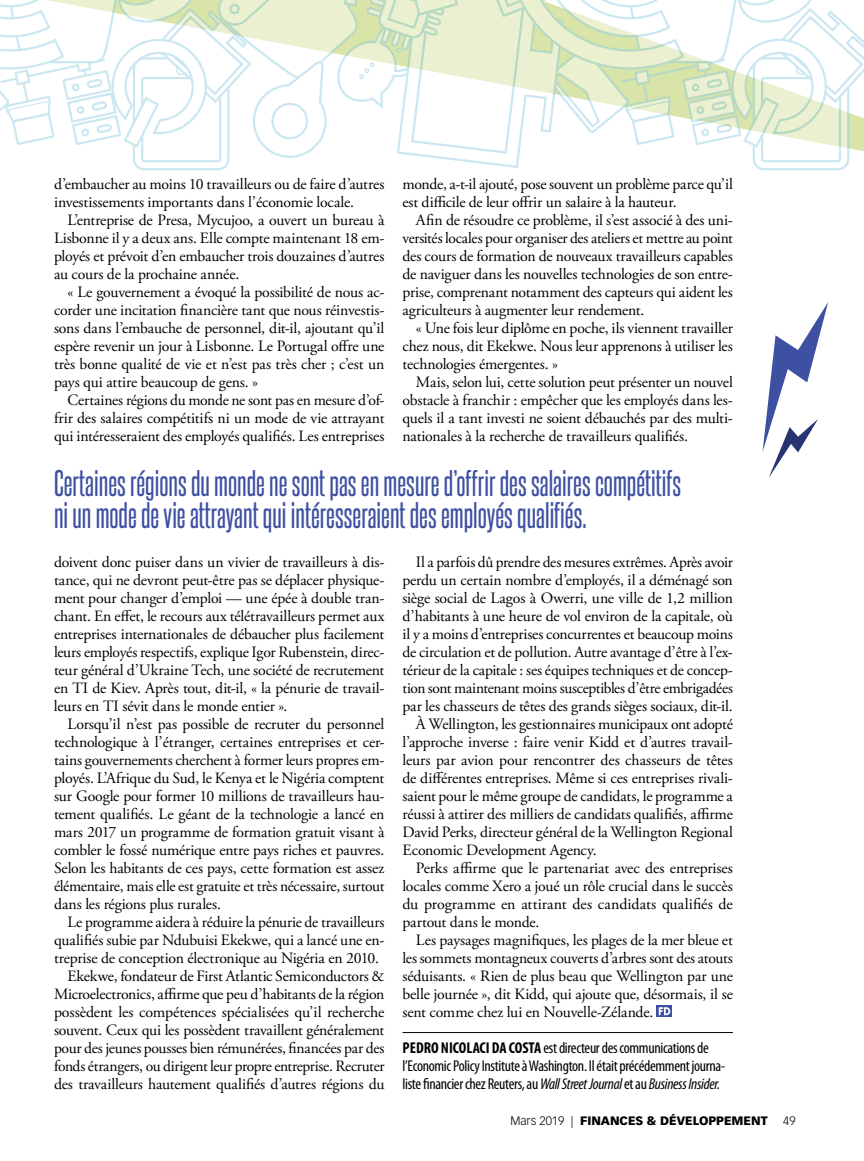
<style>
.page{position:relative;width:864px;height:1161px;background:#fff}
.page>*{position:absolute;margin:0;border:0;box-sizing:border-box;transform-origin:0 0}
.t1{font:31.5px/31.5px "Steelfish Rg";color:#3e50a2}
.t2{font:15.75px/18px "Adobe Garamond Pro";letter-spacing:-.015em;color:#000;text-align:justify}
.t3{font:condensed 15.75px/18px "Myriad Pro";letter-spacing:-.02em;color:#000}
.t4{font:15.75px "Adobe Garamond Pro";letter-spacing:.005em;color:#000}
.t5{font:900 12px "Vectora LT Std";color:#000}
.t6{font:300 12px "Vectora LT Std";color:#000}
.s1{font-weight:700}
.s2{font-style:italic}
.s3{font-weight:300}
</style>
<div class="page">
<hr style="left:402px;top:1032px;width:331px;height:1px;background:#000">
<svg style="left:657px;top:1006px;width:15px;height:11px"></svg>
<svg style="left:659px;top:1007px;width:11px;height:8px"></svg>
<svg style="left:0;top:0;width:864px;height:169px"></svg>
<svg style="left:763px;top:302px;width:65px;height:176px"></svg>
<p class="t2" style="left:54px;top:176px;width:332px">d’embaucher au moins 10 travailleurs ou de faire d’autres investissements importants dans l’économie locale.</p>
<p class="t2" style="left:54px;top:212px;width:332px;text-indent:13px">L’entreprise de Presa, Mycujoo, a ouvert un bureau à Lisbonne il y a deux ans. Elle compte maintenant 18 em&shy;ployés et prévoit d’en embaucher trois douzaines d’autres au cours de la prochaine année.</p>
<p class="t2" style="left:54px;top:284px;width:332px;text-indent:13px">« Le gouvernement a évoqué la possibilité de nous ac&shy;corder une incitation financière tant que nous réinvestis&shy;sons dans l’embauche de personnel, dit-il, ajoutant qu’il espère revenir un jour à Lisbonne. Le Portugal offre une très bonne qualité de vie et n’est pas très cher ; c’est un pays qui attire beaucoup de gens. »</p>
<p class="t2" style="left:54px;top:392px;width:332px;text-indent:14px">Certaines régions du monde ne sont pas en mesure d’of&shy;frir des salaires compétitifs ni un mode de vie attrayant qui intéresseraient des employés qualifiés. Les entreprises</p>
<p class="t2" style="left:402px;top:176px;width:332px">monde, a-t-il ajouté, pose souvent un problème parce qu’il est difficile de leur offrir un salaire à la hauteur.</p>
<p class="t2" style="left:402px;top:212px;width:332px;text-indent:13px">Afin de résoudre ce problème, il s’est associé à des uni&shy;versités locales pour organiser des ateliers et mettre au point des cours de formation de nouveaux travailleurs capables de naviguer dans les nouvelles technologies de son entre&shy;prise, comprenant notamment des capteurs qui aident les agriculteurs à augmenter leur rendement.</p>
<p class="t2" style="left:402px;top:320px;width:332px;text-indent:14px">« Une fois leur diplôme en poche, ils viennent travailler chez nous, dit Ekekwe. Nous leur apprenons à utiliser les technologies émergentes. »</p>
<p class="t2" style="left:402px;top:374px;width:332px;text-indent:13px">Mais, selon lui, cette solution peut présenter un nouvel obstacle à franchir : empêcher que les employés dans les&shy;quels il a tant investi ne soient débauchés par des multi&shy;nationales à la recherche de travailleurs qualifiés.</p>
<h1 class="t1" style="left:54px;top:467px;width:629px">Certaines régions du monde ne sont pas en mesure d’offrir des salaires compétitifs ni un mode de vie attrayant qui intéresseraient des employés qualifiés.</h1>
<p class="t2" style="left:54px;top:554px;width:332px">doivent donc puiser dans un vivier de travailleurs à dis&shy;tance, qui ne devront peut-être pas se déplacer physique&shy;ment pour changer d’emploi — une épée à double tran&shy;chant. En effet, le recours aux télétravailleurs permet aux entreprises internationales de débaucher plus facilement leurs employés respectifs, explique Igor Rubenstein, direc&shy;teur général d’Ukraine Tech, une société de recrutement en TI de Kiev. Après tout, dit-il, « la pénurie de travail&shy;leurs en TI sévit dans le monde entier ».</p>
<p class="t2" style="left:54px;top:716px;width:332px;text-indent:14px">Lorsqu’il n’est pas possible de recruter du personnel technologique à l’étranger, certaines entreprises et cer&shy;tains gouvernements cherchent à former leurs propres em&shy;ployés. L’Afrique du Sud, le Kenya et le Nigéria comptent sur Google pour former 10 millions de travailleurs hau&shy;tement qualifiés. Le géant de la technologie a lancé en mars 2017 un programme de formation gratuit visant à combler le fossé numérique entre pays riches et pauvres.<br>Selon les habitants de ces pays, cette formation est assez élémentaire, mais elle est gratuite et très nécessaire, surtout dans les régions plus rurales.</p>
<p class="t2" style="left:68px;top:914px;width:319px">Le programme aidera à réduire la pénurie de travailleurs</p>
<p class="t2" style="left:54px;top:932px;width:332px">qualifiés subie par Ndubuisi Ekekwe, qui a lancé une en-</p>
<p class="t2" style="left:54px;top:950px;width:327px">treprise de conception électronique au Nigéria en 2010.</p>
<p class="t2" style="left:68px;top:968px;width:318px">Ekekwe, fondateur de First Atlantic Semiconductors &amp;</p>
<p class="t2" style="left:54px;top:986px;width:332px">Microelectronics, affirme que peu d’habitants de la région</p>
<p class="t2" style="left:54px;top:1004px;width:332px">possèdent les compétences spécialisées qu’il recherche</p>
<p class="t2" style="left:54px;top:1022px;width:332px">souvent. Ceux qui les possèdent travaillent généralement</p>
<p class="t2" style="left:54px;top:1040px;width:332px">pour des jeunes pousses bien rémunérées, financées par des</p>
<p class="t2" style="left:54px;top:1058px;width:332px">fonds étrangers, ou dirigent leur propre entreprise. Recruter</p>
<p class="t2" style="left:54px;top:1076px;width:332px">des travailleurs hautement qualifiés d’autres régions du</p>
<p class="t2" style="left:416px;top:554px;width:318px">Il a parfois dû prendre des mesures extrêmes. Après avoir</p>
<p class="t2" style="left:402px;top:572px;width:332px">perdu un certain nombre d’employés, il a déménagé son</p>
<p class="t2" style="left:402px;top:590px;width:332px">siège social de Lagos à Owerri, une ville de 1,2 million</p>
<p class="t2" style="left:402px;top:608px;width:332px">d’habitants à une heure de vol environ de la capitale, où</p>
<p class="t2" style="left:402px;top:626px;width:332px">il y a moins d’entreprises concurrentes et beaucoup moins</p>
<p class="t2" style="left:402px;top:644px;width:332px">de circulation et de pollution. Autre avantage d’être à l’ex-</p>
<p class="t2" style="left:402px;top:662px;width:332px">térieur de la capitale : ses équipes techniques et de concep-</p>
<p class="t2" style="left:402px;top:680px;width:332px">tion sont maintenant moins susceptibles d’être embrigadées</p>
<p class="t2" style="left:402px;top:698px;width:332px">par les chasseurs de têtes des grands sièges sociaux, dit-il.</p>
<p class="t2" style="left:416px;top:716px;width:318px">À Wellington, les gestionnaires municipaux ont adopté</p>
<p class="t2" style="left:402px;top:734px;width:332px">l’approche inverse : faire venir Kidd et d’autres travail-</p>
<p class="t2" style="left:402px;top:752px;width:332px">leurs par avion pour rencontrer des chasseurs de têtes</p>
<p class="t2" style="left:402px;top:770px;width:332px">de différentes entreprises. Même si ces entreprises rivali-</p>
<p class="t2" style="left:402px;top:788px;width:332px">saient pour le même groupe de candidats, le programme a</p>
<p class="t2" style="left:402px;top:806px;width:332px">réussi à attirer des milliers de candidats qualifiés, affirme</p>
<p class="t2" style="left:402px;top:824px;width:332px">David Perks, directeur général de la Wellington Regional</p>
<p class="t2" style="left:402px;top:842px;width:196px">Economic Development Agency.</p>
<p class="t2" style="left:416px;top:860px;width:318px">Perks affirme que le partenariat avec des entreprises</p>
<p class="t2" style="left:402px;top:878px;width:332px">locales comme Xero a joué un rôle crucial dans le succès</p>
<p class="t4" style="left:402px;top:895px;width:332px">du programme en attirant des candidats qualifiés de</p>
<p class="t2" style="left:402px;top:914px;width:138px">partout dans le monde.</p>
<p class="t2" style="left:416px;top:932px;width:318px">Les paysages magnifiques, les plages de la mer bleue et</p>
<p class="t2" style="left:402px;top:950px;width:332px">les sommets montagneux couverts d’arbres sont des atouts</p>
<p class="t2" style="left:402px;top:968px;width:332px">séduisants. « Rien de plus beau que Wellington par une</p>
<p class="t2" style="left:402px;top:986px;width:332px">belle journée », dit Kidd, qui ajoute que, désormais, il se</p>
<p class="t2" style="left:402px;top:1004px;width:252px">sent comme chez lui en Nouvelle-Zélande.</p>
<p class="t3" style="left:402px;top:1039px;width:324px"><span class="s1">PEDRO NICOLACI DA COSTA</span> est directeur des communications de l’Economic Policy Institute à Washington. Il était précédemment journa&shy;liste financier chez Reuters, au <span class="s2">Wall Street Journal</span> et au <span class="s2">Business Insider.</span></p>
<p class="t5" style="left:510px;top:1113px;width:259px"><span class="s3">Mars 2019 |</span> FINANCES &amp; DÉVELOPPEMENT</p>
<p class="t6" style="left:783px;top:1114px;width:14px">49</p>
</div>
